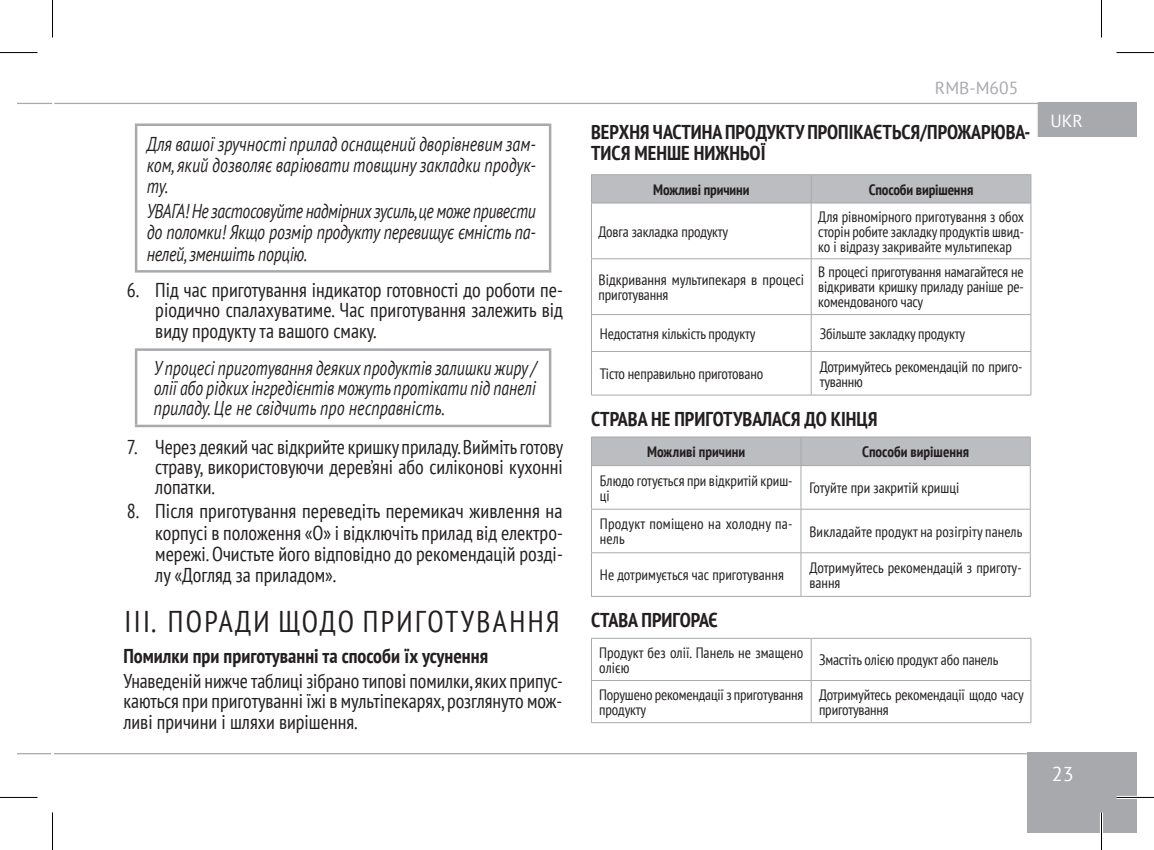
<style>
.page{position:relative;width:1154px;height:850px;background:#fff}
.page>*{position:absolute;margin:0;border:0;box-sizing:border-box;transform-origin:0 0}
.t1{font:condensed 30px "PT Sans";letter-spacing:.08em;color:#231f20}
.t2{font:condensed 20px/21.2px "PT Sans";color:#231f20;text-align:justify}
.Footnote_1{font:italic 20px/21.2px "PT Sans";color:#231f20;text-align:justify;scale:.79 1}
.Heading_3{font:700 condensed 20px/21.2px "PT Sans";color:#231f20}
.Footnote_1-2{font:italic 20px/21.2px "PT Sans";color:#231f20;text-align:justify;scale:.8 1}
.t3{font:20px "PT Sans";color:#fff}
.t4{font:17.5px "PT Sans";color:#a8a9ad}
.t5{font:17.5px "PT Sans";color:#fff}
.Plain_Text{font:condensed 15px/15px "PT Sans";letter-spacing:-.01em;color:#231f20}
.Plain_Text_Header{font:700 condensed 15px "PT Sans";letter-spacing:-.005em;color:#231f20}
.Plain_Text-2{font:condensed 15px "PT Sans";letter-spacing:.01em;color:#231f20}
.Plain_Text-3{font:condensed 15px/15px "PT Sans";letter-spacing:.015em;color:#231f20}
</style>
<div class="page">
<div style="left:1027px;top:752px;width:110px;height:80px;background:#a8a9ad"></div>
<hr style="left:17px;top:103px;width:35px;height:1px;background:#a8a9ad">
<hr style="left:17px;top:752px;width:34px;height:2px;background:#a8a9ad">
<hr style="left:54px;top:103px;width:1064px;height:1px;background:#a8a9ad">
<hr style="left:54px;top:752px;width:1008px;height:2px;background:#a8a9ad">
<div style="left:1038px;top:102px;width:99px;height:35px;background:#a8a9ad"></div>
<hr style="left:591px;top:314px;width:220px;height:1px;background:#a8a9ad">
<hr style="left:591px;top:315px;width:1px;height:36px;background:#a8a9ad">
<hr style="left:811px;top:314px;width:220px;height:1px;background:#a8a9ad">
<hr style="left:811px;top:315px;width:1px;height:36px;background:#a8a9ad">
<hr style="left:1030px;top:315px;width:1px;height:36px;background:#a8a9ad">
<hr style="left:591px;top:351px;width:220px;height:1px;background:#a8a9ad">
<hr style="left:591px;top:351px;width:1px;height:43px;background:#a8a9ad">
<hr style="left:811px;top:351px;width:220px;height:1px;background:#a8a9ad">
<hr style="left:811px;top:351px;width:1px;height:43px;background:#a8a9ad">
<hr style="left:1030px;top:351px;width:1px;height:43px;background:#a8a9ad">
<hr style="left:591px;top:394px;width:220px;height:1px;background:#a8a9ad">
<hr style="left:811px;top:394px;width:220px;height:1px;background:#a8a9ad">
<hr style="left:591px;top:174px;width:220px;height:1px;background:#a8a9ad">
<hr style="left:811px;top:174px;width:220px;height:1px;background:#a8a9ad">
<div style="left:591px;top:175px;width:440px;height:27px;background:#bcbdc0"></div>
<hr style="left:591px;top:202px;width:220px;height:1px;background:#a8a9ad">
<hr style="left:591px;top:203px;width:1px;height:55px;background:#a8a9ad">
<hr style="left:811px;top:202px;width:220px;height:1px;background:#a8a9ad">
<hr style="left:811px;top:203px;width:1px;height:55px;background:#a8a9ad">
<hr style="left:1030px;top:203px;width:1px;height:55px;background:#a8a9ad">
<hr style="left:591px;top:258px;width:220px;height:1px;background:#a8a9ad">
<hr style="left:591px;top:259px;width:1px;height:55px;background:#a8a9ad">
<hr style="left:811px;top:258px;width:220px;height:1px;background:#a8a9ad">
<hr style="left:811px;top:259px;width:1px;height:55px;background:#a8a9ad">
<hr style="left:1030px;top:259px;width:1px;height:55px;background:#a8a9ad">
<hr style="left:591px;top:436px;width:210px;height:1px;background:#a8a9ad">
<hr style="left:801px;top:436px;width:229px;height:1px;background:#a8a9ad">
<div style="left:591px;top:437px;width:440px;height:28px;background:#bcbdc0"></div>
<hr style="left:591px;top:465px;width:210px;height:1px;background:#a8a9ad">
<hr style="left:591px;top:465px;width:1px;height:43px;background:#a8a9ad">
<hr style="left:801px;top:465px;width:229px;height:1px;background:#a8a9ad">
<hr style="left:800px;top:465px;width:1px;height:43px;background:#a8a9ad">
<hr style="left:1030px;top:465px;width:1px;height:43px;background:#a8a9ad">
<hr style="left:591px;top:508px;width:210px;height:1px;background:#a8a9ad">
<hr style="left:591px;top:509px;width:1px;height:43px;background:#a8a9ad">
<hr style="left:801px;top:508px;width:229px;height:1px;background:#a8a9ad">
<hr style="left:800px;top:509px;width:1px;height:43px;background:#a8a9ad">
<hr style="left:1030px;top:509px;width:1px;height:43px;background:#a8a9ad">
<hr style="left:591px;top:552px;width:210px;height:1px;background:#a8a9ad">
<hr style="left:591px;top:553px;width:1px;height:42px;background:#a8a9ad">
<hr style="left:801px;top:552px;width:229px;height:1px;background:#a8a9ad">
<hr style="left:800px;top:553px;width:1px;height:42px;background:#a8a9ad">
<hr style="left:1030px;top:553px;width:1px;height:42px;background:#a8a9ad">
<hr style="left:591px;top:595px;width:210px;height:1px;background:#a8a9ad">
<hr style="left:801px;top:595px;width:229px;height:1px;background:#a8a9ad">
<hr style="left:591px;top:637px;width:220px;height:1px;background:#a8a9ad">
<hr style="left:591px;top:638px;width:1px;height:41px;background:#a8a9ad">
<hr style="left:811px;top:637px;width:220px;height:1px;background:#a8a9ad">
<hr style="left:811px;top:638px;width:1px;height:41px;background:#a8a9ad">
<hr style="left:1030px;top:638px;width:1px;height:41px;background:#a8a9ad">
<hr style="left:591px;top:679px;width:220px;height:1px;background:#a8a9ad">
<hr style="left:591px;top:680px;width:1px;height:42px;background:#a8a9ad">
<hr style="left:811px;top:679px;width:220px;height:1px;background:#a8a9ad">
<hr style="left:811px;top:680px;width:1px;height:42px;background:#a8a9ad">
<hr style="left:1030px;top:680px;width:1px;height:42px;background:#a8a9ad">
<hr style="left:591px;top:722px;width:220px;height:1px;background:#a8a9ad">
<hr style="left:811px;top:722px;width:220px;height:1px;background:#a8a9ad">
<hr style="left:135px;top:123px;width:416px;height:3px;background:#a8a9ad">
<hr style="left:135px;top:126px;width:2px;height:144px;background:#a8a9ad">
<hr style="left:549px;top:126px;width:2px;height:144px;background:#a8a9ad">
<hr style="left:135px;top:270px;width:416px;height:2px;background:#a8a9ad">
<hr style="left:135px;top:348px;width:416px;height:2px;background:#a8a9ad">
<hr style="left:135px;top:350px;width:2px;height:74px;background:#a8a9ad">
<hr style="left:549px;top:350px;width:2px;height:74px;background:#a8a9ad">
<hr style="left:135px;top:424px;width:416px;height:3px;background:#a8a9ad">
<hr style="left:1116px;top:795px;width:38px;height:3px;background:#fff">
<hr style="left:1100px;top:812px;width:3px;height:37px;background:#fff">
<hr style="left:0;top:52px;width:38px;height:1px;background:#000">
<hr style="left:1116px;top:52px;width:38px;height:1px;background:#000">
<hr style="left:0;top:796px;width:38px;height:1px;background:#000">
<hr style="left:1116px;top:796px;width:38px;height:1px;background:#000">
<hr style="left:52px;top:0;width:1px;height:38px;background:#000">
<hr style="left:52px;top:812px;width:1px;height:37px;background:#000">
<hr style="left:1101px;top:0;width:1px;height:38px;background:#000">
<hr style="left:1101px;top:812px;width:1px;height:37px;background:#000">
<p class="Footnote_1-2" style="left:147px;top:133px;width:488px">Для вашої зручності прилад оснащений дворівневим зам&shy;ком, який дозволяє варіювати товщину закладки продук&shy;ту.</p>
<p class="Footnote_1" style="left:147px;top:200px;width:494px">УВАГА! Не застосовуйте надмірних зусиль, це може привести до поломки! Якщо розмір продукту перевищує ємність па&shy;нелей, зменшіть порцію.</p>
<p class="t2" style="left:155px;top:279px;width:409px;line-height:20.5px;text-indent:-28px">6. Під час приготування індикатор готовності до роботи пе&shy;ріодично спалахуватиме. Час приготування залежить від виду продукту та вашого смаку.</p>
<p class="Footnote_1" style="left:154px;top:357px;width:485px;line-height:20px">У процесі приготування деяких продуктів залишки жиру / олії або рідких інгредієнтів можуть протікати під панелі приладу. Це не свідчить про несправність.</p>
<p class="t2" style="left:155px;top:436px;width:410px;line-height:20px;text-indent:-28px">7. Через деякий час відкрийте кришку приладу. Вийміть готову страву, використовуючи дерев’яні або силіконові кухонні лопатки.</p>
<p class="t2" style="left:155px;top:500px;width:409px;text-indent:-28px">8. Після приготування переведіть перемикач живлення на корпусі в положення «О» і відключіть прилад від електро&shy;мережі. Очистьте його відповідно до рекомендацій розді&shy;лу «Догляд за приладом».</p>
<p class="t1" style="left:125px;top:601px;width:437px">III. ПОРАДИ ЩОДО ПРИГОТУВАННЯ</p>
<p class="Heading_3" style="left:123px;top:645px;width:366px">Помилки при приготуванні та способи їх усунення</p>
<p class="t2" style="left:123px;top:669px;width:439px">Унаведеній нижче таблиці зібрано типові помилки, яких припус&shy;каються при приготуванні їжі в мультіпекарях, розглянуто мож&shy;ливі причини і шляхи вирішення.</p>
<p class="t4" style="left:935px;top:77px;width:85px">RMB-M605</p>
<p class="Heading_3" style="left:591px;top:121px;width:441px">ВЕРХНЯ ЧАСТИНА ПРОДУКТУ ПРОПІКАЄТЬСЯ/ПРОЖАРЮВА-<br>ТИСЯ МЕНШЕ НИЖНЬОЇ</p>
<p class="Plain_Text_Header" style="left:653px;top:179px;width:98px">Можливі причини</p>
<p class="Plain_Text_Header" style="left:869px;top:179px;width:106px">Способи вирішення</p>
<p class="Plain_Text" style="left:598px;top:223px;width:131px">Довга закладка продукту</p>
<p class="Plain_Text" style="left:818px;top:208px;width:207px;text-align:justify">Для рівномірного приготування з обох сторін робите закладку продуктів швид&shy;ко і відразу закривайте мультипекар</p>
<p class="Plain_Text" style="left:598px;top:272px;width:207px">Відкривання мультипекаря в процесі приготування</p>
<p class="Plain_Text" style="left:818px;top:264px;width:207px;text-align:justify">В процесі приготування намагайтеся не відкривати кришку приладу раніше ре&shy;комендованого часу</p>
<p class="Plain_Text" style="left:600px;top:325px;width:157px">Недостатня кількість продукту</p>
<p class="Plain_Text" style="left:820px;top:325px;width:147px">Збільште закладку продукту</p>
<p class="Plain_Text" style="left:600px;top:366px;width:165px">Тісто неправильно приготовано</p>
<p class="Plain_Text" style="left:820px;top:358px;width:204px">Дотримуйтесь рекомендацій по приго&shy;туванню</p>
<p class="Heading_3" style="left:591px;top:408px;width:288px">СТРАВА НЕ ПРИГОТУВАЛАСЯ ДО КІНЦЯ</p>
<p class="Plain_Text_Header" style="left:647px;top:441px;width:100px">Можливі причини</p>
<p class="Plain_Text_Header" style="left:862px;top:441px;width:108px">Способи вирішення</p>
<p class="Plain_Text" style="left:600px;top:472px;width:194px">Блюдо готується при відкритій криш&shy;ці</p>
<p class="Plain_Text" style="left:809px;top:480px;width:151px">Готуйте при закритій кришці</p>
<p class="Plain_Text-3" style="left:600px;top:516px;width:194px">Продукт поміщено на холодну па&shy;нель</p>
<p class="Plain_Text-2" style="left:809px;top:521px;width:214px">Викладайте продукт на розігріту панель</p>
<p class="Plain_Text" style="left:600px;top:567px;width:185px">Не дотримується час приготування</p>
<p class="Plain_Text" style="left:809px;top:559px;width:214px">Дотримуйтесь рекомендацій з приготу&shy;вання</p>
<p class="Heading_3" style="left:591px;top:609px;width:128px">СТАВА ПРИГОРАЄ</p>
<p class="Plain_Text" style="left:599px;top:644px;width:206px">Продукт без олії. Панель не змащено олією</p>
<p class="Plain_Text" style="left:819px;top:651px;width:181px">Змастіть олією продукт або панель</p>
<p class="Plain_Text" style="left:599px;top:686px;width:205px">Порушено рекомендації з приготування продукту</p>
<p class="Plain_Text" style="left:819px;top:686px;width:206px">Дотримуйтесь рекомендації щодо часу приготування</p>
<p class="t5" style="left:1050px;top:109px;width:34px">UKR</p>
<h2 class="t3" style="left:1052px;top:760px;width:23px">23</h2>
</div>
